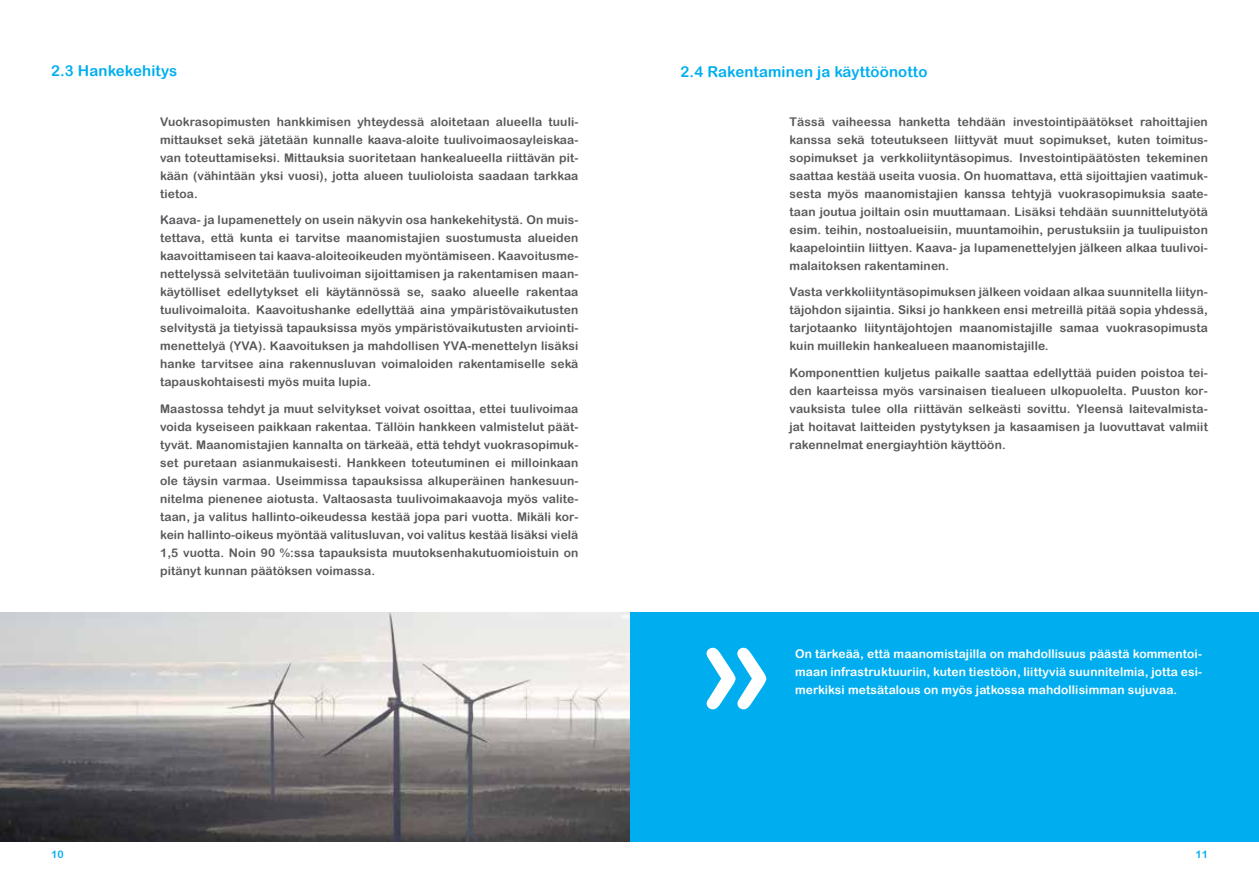
<style>
.page{position:relative;width:1259px;height:893px;background:#fff}
.page>*{position:absolute;margin:0;border:0;box-sizing:border-box;transform-origin:0 0}
.t1{font:15px "Arial Rounded MT Bold";letter-spacing:.01em;color:#00aeef}
.t2{font:12px/18px "Arial Rounded MT Bold";letter-spacing:.01em;color:#58595b;text-align:justify}
.t3{font:12px/18px "Arial Rounded MT Bold";letter-spacing:.01em;color:#fff;text-align:justify}
.t4{font:10.5px "Arial Rounded MT Bold";color:#00aeef}
</style>
<div class="page">
<div style="left:629px;top:612px;width:630px;height:230px;background:#00aeef"></div>
<svg style="left:706px;top:648px;width:60px;height:61px"></svg>
<img style="left:0;top:612px;width:629px;height:230px">
<p class="t1" style="left:51px;top:62px;width:128px">2.3 Hankekehitys</p>
<p class="t2" style="left:160px;top:112px;width:420px">Vuokrasopimusten hankkimisen yhteydessä aloitetaan alueella tuuli&shy;mittaukset sekä jätetään kunnalle kaava-aloite tuulivoimaosayleiskaa&shy;van toteuttamiseksi. Mittauksia suoritetaan hankealueella riittävän pit&shy;kään (vähintään yksi vuosi), jotta alueen tuulioloista saadaan tarkkaa tietoa.</p>
<p class="t2" style="left:160px;top:211px;width:420px">Kaava- ja lupamenettely on usein näkyvin osa hankekehitystä. On muis&shy;tettava, että kunta ei tarvitse maanomistajien suostumusta alueiden kaavoittamiseen tai kaava-aloiteoikeuden myöntämiseen. Kaavoitusme&shy;nettelyssä selvitetään tuulivoiman sijoittamisen ja rakentamisen maan&shy;käytölliset edellytykset eli käytännössä se, saako alueelle rakentaa tuulivoimaloita. Kaavoitushanke edellyttää aina ympäristövaikutusten selvitystä ja tietyissä tapauksissa myös ympäristövaikutusten arviointi&shy;menettelyä (YVA). Kaavoituksen ja mahdollisen YVA-menettelyn lisäksi hanke tarvitsee aina rakennusluvan voimaloiden rakentamiselle sekä tapauskohtaisesti myös muita lupia.</p>
<p class="t2" style="left:160px;top:399px;width:420px">Maastossa tehdyt ja muut selvitykset voivat osoittaa, ettei tuulivoimaa voida kyseiseen paikkaan rakentaa. Tällöin hankkeen valmistelut päät&shy;tyvät. Maanomistajien kannalta on tärkeää, että tehdyt vuokrasopimuk&shy;set puretaan asianmukaisesti. Hankkeen toteutuminen ei milloinkaan ole täysin varmaa. Useimmissa tapauksissa alkuperäinen hankesuun&shy;nitelma pienenee aiotusta. Valtaosasta tuulivoimakaavoja myös valite&shy;taan, ja valitus hallinto-oikeudessa kestää jopa pari vuotta. Mikäli kor&shy;kein hallinto-oikeus myöntää valitusluvan, voi valitus kestää lisäksi vielä 1,5 vuotta. Noin 90 %:ssa tapauksista muutoksenhakutuomioistuin on pitänyt kunnan päätöksen voimassa.</p>
<p class="t1" style="left:680px;top:63px;width:248px">2.4 Rakentaminen ja käyttöönotto</p>
<p class="t2" style="left:789px;top:112px;width:420px">Tässä vaiheessa hanketta tehdään investointipäätökset rahoittajien kanssa sekä toteutukseen liittyvät muut sopimukset, kuten toimitus&shy;sopimukset ja verkkoliityntäsopimus. Investointipäätösten tekeminen saattaa kestää useita vuosia. On huomattava, että sijoittajien vaatimuk&shy;sesta myös maanomistajien kanssa tehtyjä vuokrasopimuksia saate&shy;taan joutua joiltain osin muuttamaan. Lisäksi tehdään suunnittelutyötä esim. teihin, nostoalueisiin, muuntamoihin, perustuksiin ja tuulipuiston kaapelointiin liittyen. Kaava- ja lupamenettelyjen jälkeen alkaa tuulivoi&shy;malaitoksen rakentaminen.</p>
<p class="t2" style="left:789px;top:283px;width:420px">Vasta verkkoliityntäsopimuksen jälkeen voidaan alkaa suunnitella liityn&shy;täjohdon sijaintia. Siksi jo hankkeen ensi metreillä pitää sopia yhdessä, tarjotaanko liityntäjohtojen maanomistajille samaa vuokrasopimusta kuin muillekin hankealueen maanomistajille.</p>
<p class="t2" style="left:789px;top:363px;width:420px">Komponenttien kuljetus paikalle saattaa edellyttää puiden poistoa tei&shy;den kaarteissa myös varsinaisen tiealueen ulkopuolelta. Puuston kor&shy;vauksista tulee olla riittävän selkeästi sovittu. Yleensä laitevalmista&shy;jat hoitavat laitteiden pystytyksen ja kasaamisen ja luovuttavat valmiit rakennelmat energiayhtiön käyttöön.</p>
<p class="t3" style="left:795px;top:644px;width:408px">On tärkeää, että maanomistajilla on mahdollisuus päästä kommentoi&shy;maan infrastruktuuriin, kuten tiestöön, liittyviä suunnitelmia, jotta esi&shy;merkiksi metsätalous on myös jatkossa mahdollisimman sujuvaa.</p>
<p class="t4" style="left:51px;top:848px;width:14px">10</p>
<p class="t4" style="left:1195px;top:848px;width:14px">11</p>
</div>
